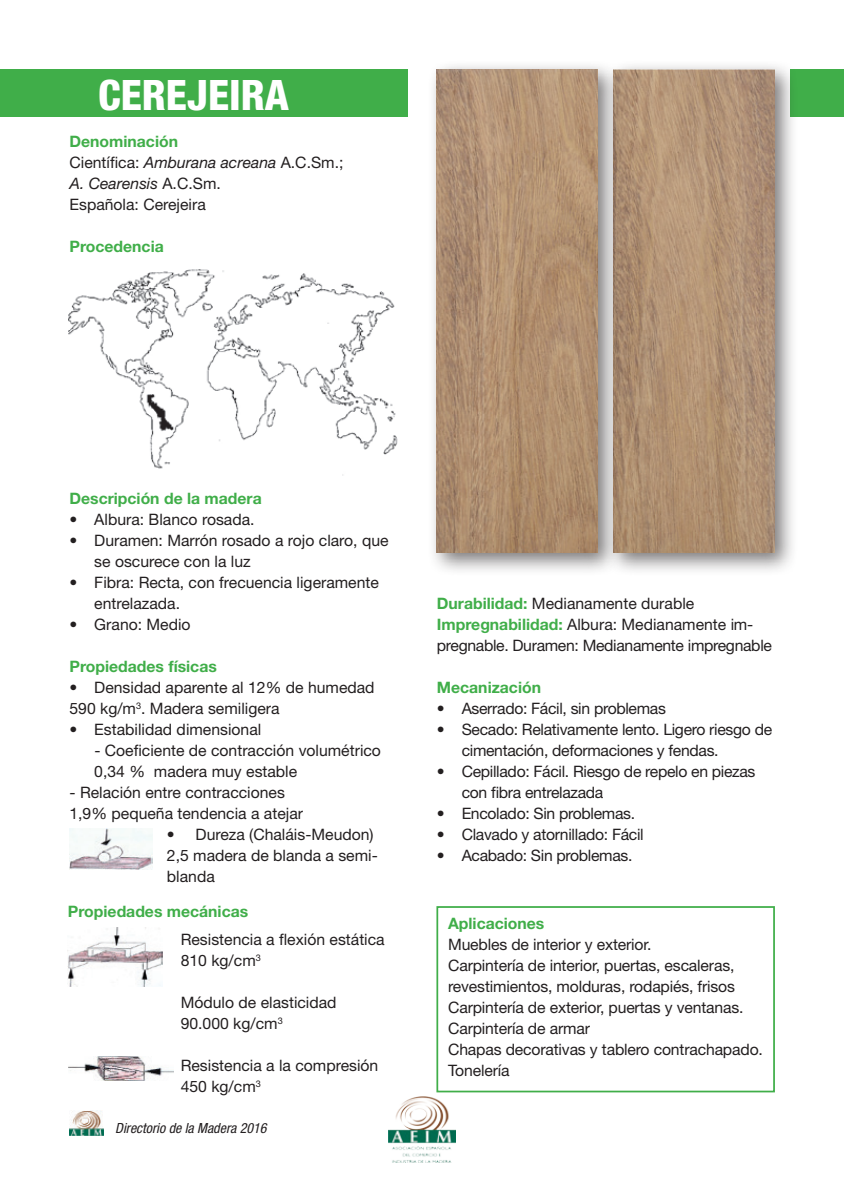
<style>
.page{position:relative;width:844px;height:1191px;background:#fff}
.page>*{position:absolute;margin:0;border:0;box-sizing:border-box;transform-origin:0 0}
.t1{font:800 condensed 42px "Helvetica Neue";color:#fff}
.t2{font:15.75px/21px "Helvetica Neue LT Std";letter-spacing:-.01em;color:#231f20}
.t3{font:700 15.75px "Helvetica Neue LT Std";color:#40ae49}
.t4{font:italic condensed 14px "Helvetica Neue LT Std";color:#231f20}
.s1{font-weight:700;color:#40ae49}
.s2{font-style:italic}
</style>
<div class="page">
<img style="left:388px;top:1096px;width:67px;height:66px">
<img style="left:69px;top:1110px;width:35px;height:25px">
<div style="left:790px;top:69px;width:53px;height:48px;background:#40ae49"></div>
<img style="left:69px;top:828px;width:83px;height:41px">
<div style="left:0;top:69px;width:407px;height:48px;background:#40ae49"></div>
<img style="left:68px;top:269px;width:330px;height:206px">
<div style="left:604px;top:60px;width:194px;height:516px;background:#231f20;opacity:.6"></div>
<img style="left:621px;top:69px;width:153px;height:483px">
<div style="left:427px;top:60px;width:194px;height:516px;background:#231f20;opacity:.6"></div>
<img style="left:437px;top:69px;width:160px;height:483px">
<div style="left:436px;top:906px;width:338px;height:186px;border:2px solid #40ae49"></div>
<img style="left:68px;top:1056px;width:106px;height:24px">
<img style="left:68px;top:927px;width:94px;height:59px">
<h1 class="t1" style="left:98px;top:69px;width:192px">CEREJEIRA</h1>
<p class="t2" style="left:69px;top:131px;width:275px"><span class="s1">Denominación<br></span>Científica: <span class="s2">Amburana acreana</span> A.C.Sm.;<br><span class="s2">A. Cearensis</span> A.C.Sm.<br>Española: Cerejeira</p>
<p class="t3" style="left:69px;top:237px;width:96px">Procedencia</p>
<p class="t3" style="left:69px;top:489px;width:194px">Descripción de la madera</p>
<p class="t2" style="left:69px;top:509px;width:186px">• Albura: Blanco rosada.</p>
<p class="t2" style="left:94px;top:530px;width:296px;text-indent:-25px">• Duramen: Marrón rosado a rojo claro, que se oscurece con la luz</p>
<p class="t2" style="left:94px;top:572px;width:286px;text-indent:-25px">• Fibra: Recta, con frecuencia ligeramente entrelazada.</p>
<p class="t2" style="left:69px;top:614px;width:123px">• Grano: Medio</p>
<p class="t3" style="left:69px;top:657px;width:149px">Propiedades físicas</p>
<p class="t2" style="left:69px;top:677px;width:306px">• Densidad aparente al 12% de humedad<br>590 kg/m<sup>3</sup>. Madera semiligera</p>
<p class="t2" style="left:69px;top:719px;width:193px">• Estabilidad dimensional</p>
<p class="t2" style="left:94px;top:740px;width:288px">- Coeficiente de contracción volumétrico<br>0,34 % madera muy estable</p>
<p class="t2" style="left:69px;top:782px;width:235px">- Relación entre contracciones<br>1,9% pequeña tendencia a atejar</p>
<p class="t2" style="left:167px;top:824px;width:212px">• Dureza (Chaláis-Meudon)<br>2,5 madera de blanda a semi&shy;blanda</p>
<p class="t3" style="left:68px;top:902px;width:182px">Propiedades mecánicas</p>
<p class="t2" style="left:181px;top:929px;width:205px">Resistencia a flexión estática<br>810 kg/cm<sup>3</sup></p>
<p class="t2" style="left:181px;top:992px;width:157px">Módulo de elasticidad<br>90.000 kg/cm<sup>3</sup></p>
<p class="t2" style="left:181px;top:1055px;width:199px">Resistencia a la compresión<br>450 kg/cm<sup>3</sup></p>
<p class="t4" style="left:115px;top:1120px;width:153px">Directorio de la Madera 2016</p>
<p class="t2" style="left:437px;top:593px;width:336px"><span class="s1">Durabilidad:</span> Medianamente durable<br><span class="s1">Impregnabilidad:</span> Albura: Medianamente im&shy;pregnable. Duramen: Medianamente impregnable</p>
<p class="t3" style="left:437px;top:678px;width:106px">Mecanización</p>
<p class="t2" style="left:437px;top:698px;width:230px">• Aserrado: Fácil, sin problemas</p>
<p class="t2" style="left:461px;top:719px;width:312px;text-indent:-25px">• Secado: Relativamente lento. Ligero riesgo de cimentación, deformaciones y fendas.</p>
<p class="t2" style="left:461px;top:761px;width:295px;text-indent:-25px">• Cepillado: Fácil. Riesgo de repelo en piezas con fibra entrelazada</p>
<p class="t2" style="left:436px;top:803px;width:200px">• Encolado: Sin problemas.</p>
<p class="t2" style="left:436px;top:824px;width:208px">• Clavado y atornillado: Fácil</p>
<p class="t2" style="left:436px;top:845px;width:197px">• Acabado: Sin problemas.</p>
<p class="t3" style="left:448px;top:913px;width:98px">Aplicaciones</p>
<p class="t2" style="left:448px;top:933px;width:316px">Muebles de interior y exterior.<br>Carpintería de interior, puertas, escaleras, revestimientos, molduras, rodapiés, frisos Carpintería de exterior, puertas y ventanas.<br>Carpintería de armar<br>Chapas decorativas y tablero contrachapado.<br>Tonelería</p>
</div>
